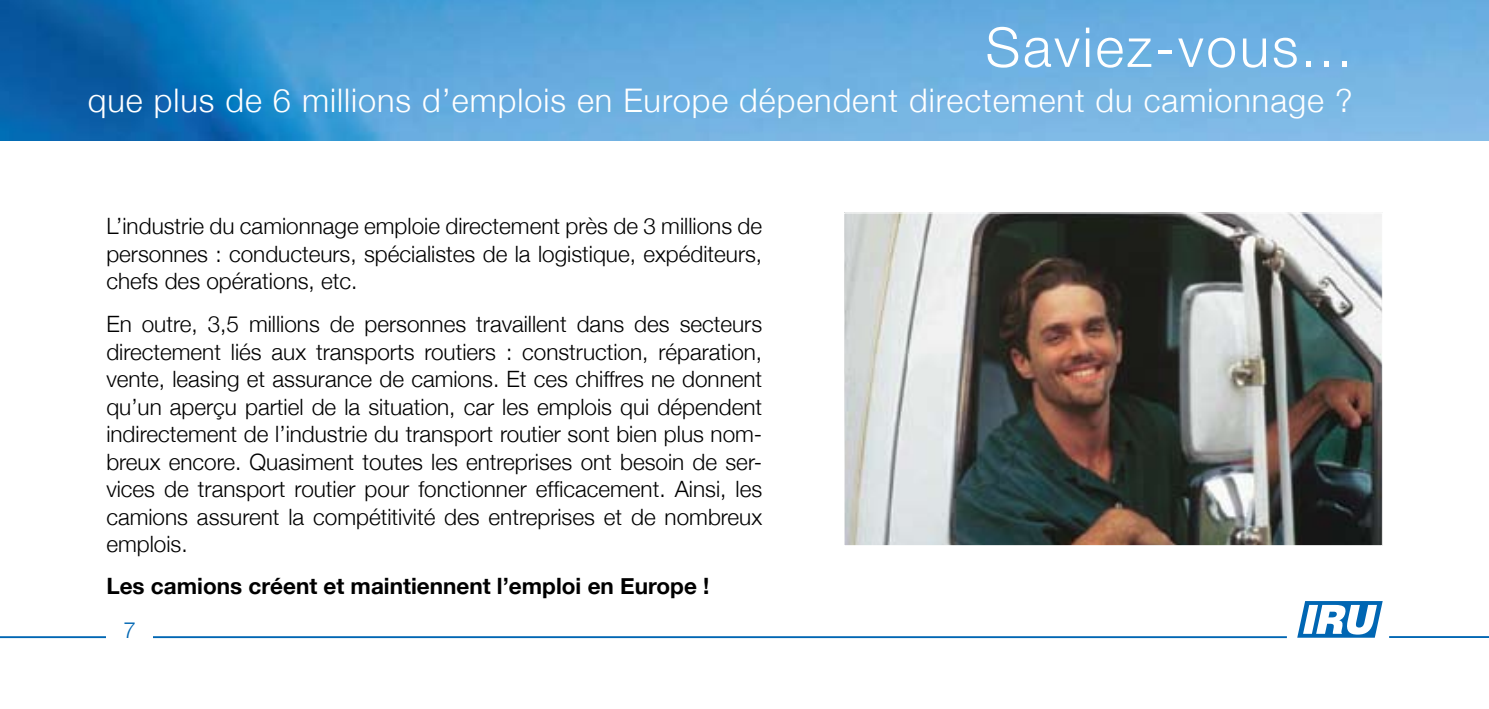
<style>
.page{position:relative;width:1489px;height:709px;background:#fff}
.page>*{position:absolute;margin:0;border:0;box-sizing:border-box;transform-origin:0 0}
.t1{font:300 55px "Helvetica Neue";letter-spacing:.05em;color:#fff}
.t2{font:300 32.5px "Helvetica Neue";letter-spacing:.03em;color:#fff}
.t3{font:300 22.5px/27.5px "Helvetica Neue";color:#000;text-align:justify}
.t4{font:700 22.5px "Helvetica Neue";color:#000}
.t5{font:300 22.5px "Helvetica Neue";color:#0066b3}
</style>
<div class="page">
<hr style="left:1388px;top:636px;width:100px;height:2px;background:#0066b3">
<svg style="left:1297px;top:601px;width:85px;height:36px"></svg>
<hr style="left:0;top:636px;width:1286px;height:2px;background:#0066b3">
<div style="left:106px;top:616px;width:47px;height:29px;background:#fff"></div>
<img style="left:0;top:0;width:1488px;height:140px">
<img style="left:845px;top:215px;width:535px;height:329px">
<h1 class="t1" style="left:985px;top:14px;width:368px">Saviez-vous...</h1>
<h2 class="t2" style="left:88px;top:80px;width:1266px">que plus de 6 millions d’emplois en Europe dépendent directement du camionnage ?</h2>
<p class="t3" style="left:106px;top:212px;width:657px">L’industrie du camionnage emploie directement près de 3 millions de personnes : conducteurs, spécialistes de la logistique, expéditeurs, chefs des opérations, etc.</p>
<p class="t3" style="left:106px;top:310px;width:657px">En outre, 3,5 millions de personnes travaillent dans des secteurs directement liés aux transports routiers : construction, réparation, vente, leasing et assurance de camions. Et ces chiffres ne donnent qu’un aperçu partiel de la situation, car les emplois qui dépendent indirectement de l’industrie du transport routier sont bien plus nom&shy;breux encore. Quasiment toutes les entreprises ont besoin de ser&shy;vices de transport routier pour fonctionner efficacement. Ainsi, les camions assurent la compétitivité des entreprises et de nombreux emplois.</p>
<p class="t4" style="left:106px;top:572px;width:604px">Les camions créent et maintiennent l’emploi en Europe !</p>
<p class="t5" style="left:123px;top:616px;width:14px">7</p>
</div>
